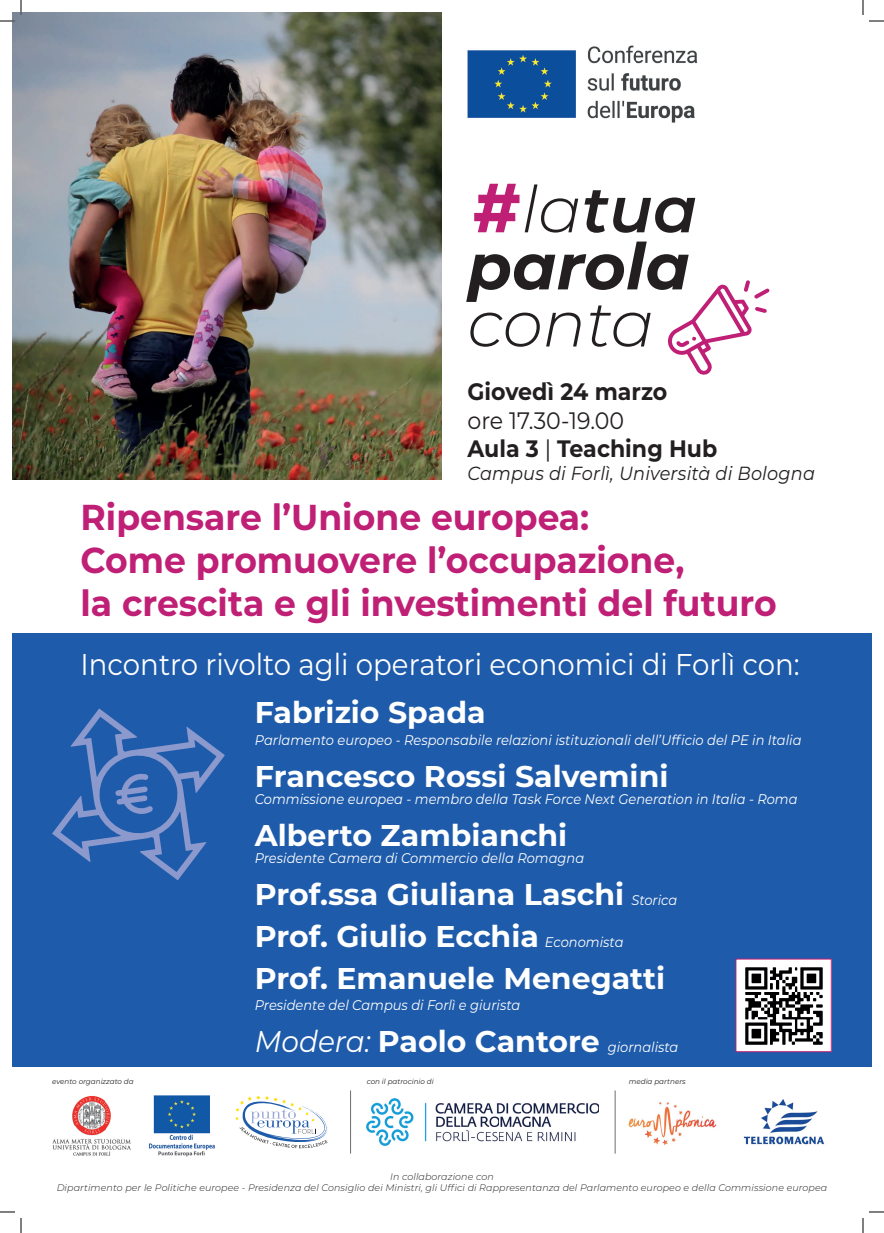
<style>
.page{position:relative;width:884px;height:1233px;background:#fff}
.page>*{position:absolute;margin:0;border:0;box-sizing:border-box;transform-origin:0 0}
.t1{font:italic 700 64.5px/57.1px "Montserrat";color:#231f20;text-align:right}
.t2{font:italic 300 64.5px "Montserrat";letter-spacing:-.005em;color:#231f20}
.t3{font:700 36px/43.2px "Montserrat";color:#bf1f75;scale:.96 1}
.t4{font:700 30px/42px "Montserrat";color:#fff}
.t5{font:30px "Montserrat";color:#fff;scale:.92 1}
.t6{font:700 23.8px/28.5px "Montserrat";color:#231f20;scale:.93 1}
.t7{font:italic 19px "Montserrat";letter-spacing:.01em;color:#231f20;scale:.93 1}
.t8{font:italic 14px "Montserrat";color:#fff;scale:.93 1}
.t9{font:italic 300 9.5px/11.4px "Montserrat";letter-spacing:.01em;color:#231f20;text-align:center}
.t10{font:italic 7.2px "Montserrat";color:#231f20}
.s1{font-weight:300}
.s2{font-weight:600}
.s3{font-weight:400}
.s4{font-weight:400;font-style:italic;font-size:14px}
.s5{font-weight:400;font-style:italic}
</style>
<div class="page">
<div style="left:12px;top:633px;width:859px;height:434px;background:#1e5baa"></div>
<img style="left:12px;top:12px;width:430px;height:468px">
<img style="left:467px;top:45px;width:231px;height:78px">
<svg style="left:668px;top:280px;width:102px;height:95px"></svg>
<svg style="left:474px;top:184px;width:45px;height:48px"></svg>
<svg style="left:52px;top:708px;width:173px;height:172px"></svg>
<div style="left:736px;top:959px;width:95px;height:92px;background:#fff"></div>
<div style="left:735px;top:958px;width:97px;height:94px;border:1px solid #bf1f75"></div>
<img style="left:745px;top:967px;width:77px;height:77px">
<svg style="left:235px;top:1095px;width:93px;height:53px"></svg>
<img style="left:149px;top:1095px;width:66px;height:62px">
<img style="left:52px;top:1096px;width:79px;height:60px">
<img style="left:367px;top:1099px;width:232px;height:46px">
<hr style="left:350px;top:1090px;width:1px;height:63px;background:#6c6d70">
<hr style="left:615px;top:1090px;width:1px;height:63px;background:#6c6d70">
<img style="left:629px;top:1102px;width:88px;height:43px">
<img style="left:743px;top:1099px;width:82px;height:46px">
<svg style="left:0;top:1211px;width:15px;height:1px"></svg>
<svg style="left:869px;top:1211px;width:15px;height:1px"></svg>
<svg style="left:0;top:0;width:22px;height:22px"></svg>
<svg style="left:20px;top:1218px;width:2px;height:15px"></svg>
<svg style="left:862px;top:0;width:22px;height:22px"></svg>
<svg style="left:862px;top:1218px;width:2px;height:15px"></svg>
<h1 class="t1" style="left:467px;top:178px;width:231px"><span class="s1">la</span><span class="s2">tua </span>parola</h1>
<h1 class="t2" style="left:467px;top:280px;width:188px">conta</h1>
<h3 class="t6" style="left:467px;top:376px;width:216px">Giovedì 24 marzo</h3>
<h3 class="t6" style="left:467px;top:405px;width:270px"><span class="s3">ore 17.30-19.00<br></span>Aula 3 <span class="s3">|</span> Teaching Hub</h3>
<h3 class="t7" style="left:467px;top:460px;width:375px">Campus di Forlì, Università di Bologna</h3>
<h2 class="t3" style="left:81px;top:494px;width:727px">Ripensare l’Unione europea:<br>Come promuovere l’occupazione,<br>la crescita e gli investimenti del futuro</h2>
<h3 class="t5" style="left:81px;top:643px;width:783px">Incontro rivolto agli operatori economici di Forlì con:</h3>
<h3 class="t4" style="left:255px;top:690px;width:232px">Fabrizio Spada</h3>
<p class="t8" style="left:255px;top:730px;width:589px">Parlamento europeo - Responsabile relazioni istituzionali dell’Ufficio del PE in Italia</p>
<h3 class="t4" style="left:255px;top:753px;width:415px">Francesco Rossi Salvemini</h3>
<p class="t8" style="left:255px;top:789px;width:585px">Commissione europea - membro della Task Force Next Generation in Italia - Roma</p>
<h3 class="t4" style="left:255px;top:812px;width:314px">Alberto Zambianchi</h3>
<p class="t8" style="left:255px;top:848px;width:356px">Presidente Camera di Commercio della Romagna</p>
<h3 class="t4" style="left:255px;top:871px;width:424px">Prof.ssa Giuliana Laschi <span class="s4">Storica<br></span>Prof. Giulio Ecchia <span class="s4">Economista<br></span>Prof. Emanuele Menegatti</h3>
<p class="t8" style="left:255px;top:995px;width:287px">Presidente del Campus di Forlì e giurista</p>
<h3 class="t4" style="left:255px;top:1019px;width:425px"><span class="s5">Modera:</span> Paolo Cantore <span class="s4">giornalista</span></h3>
<p class="t10" style="left:52px;top:1076px;width:83px">evento organizzato da</p>
<p class="t10" style="left:367px;top:1076px;width:69px">con il patrocinio di</p>
<p class="t10" style="left:629px;top:1076px;width:58px">media partners</p>
<p class="t9" style="left:57px;top:1170px;width:772px">In collaborazione con<br>Dipartimento per le Politiche europee - Presidenza del Consiglio dei Ministri, gli Uffici di Rappresentanza del Parlamento europeo e della Commissione europea</p>
</div>
